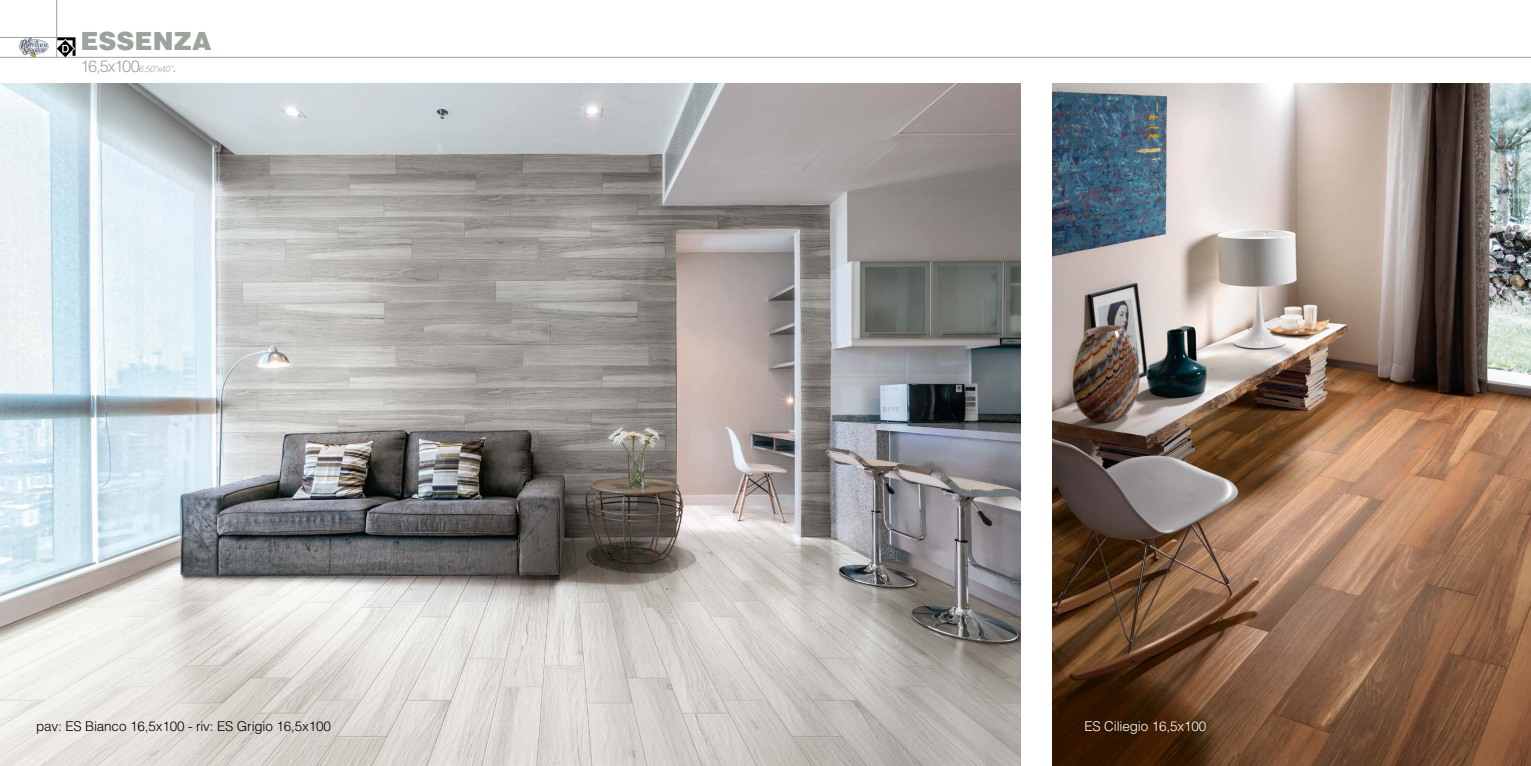
<style>
.page{position:relative;width:1531px;height:766px;background:#fff}
.page>*{position:absolute;margin:0;border:0;box-sizing:border-box;transform-origin:0 0}
.t1{font:900 25px "Helvetica LT Std";color:#9aa39c}
.t2{font:300 16.4px "Helvetica LT Std";letter-spacing:-.085em;color:#9aa39c}
.t3{font:300 13.5px "Helvetica LT Std";letter-spacing:-.01em;color:#000}
.t4{font:300 13.5px "Helvetica LT Std";letter-spacing:-.01em;color:#fff}
.s1{font-style:italic;font-size:8.7px}
</style>
<div class="page">
<img style="left:0;top:84px;width:1020px;height:681px">
<img style="left:1052px;top:84px;width:479px;height:681px">
<hr style="left:0;top:57px;width:1531px;height:1px;background:#9aa39c">
<hr style="left:57px;top:0;width:1px;height:57px;background:#9aa39c">
<hr style="left:0;top:37px;width:57px;height:1px;background:#9aa39c">
<svg style="left:57px;top:37px;width:18px;height:20px"></svg>
<img style="left:19px;top:38px;width:30px;height:19px">
<h1 class="t1" style="left:80px;top:25px;width:132px">ESSENZA</h1>
<p class="t2" style="left:80px;top:56px;width:98px">16,5x100<span class="s1">6,50”x40”</span>.</p>
<p class="t3" style="left:36px;top:717px;width:297px">pav: ES Bianco 16,5x100 - riv: ES Grigio 16,5x100</p>
<p class="t4" style="left:1084px;top:717px;width:123px">ES Ciliegio 16,5x100</p>
</div>
